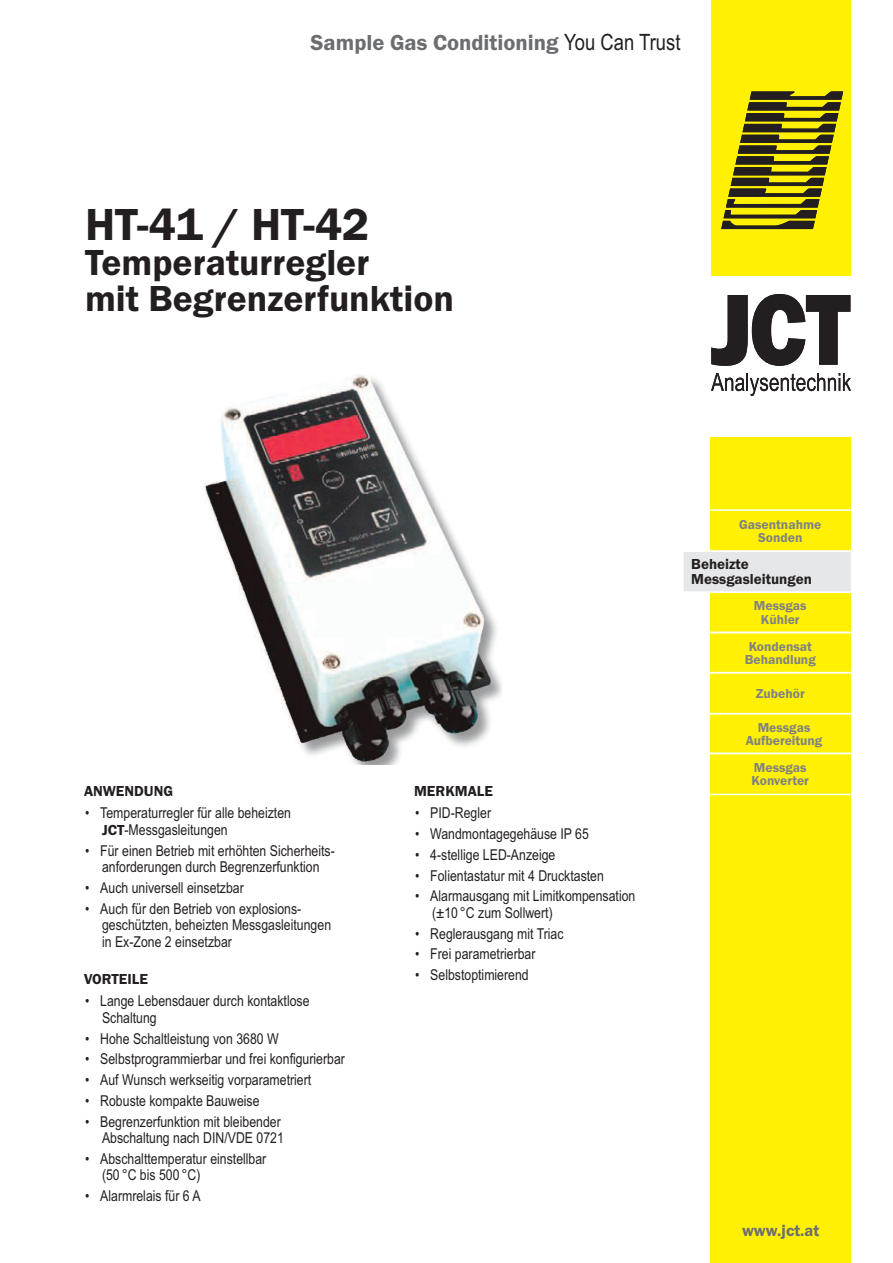
<style>
.page{position:relative;width:893px;height:1263px;background:#fff}
.page>*{position:absolute;margin:0;border:0;box-sizing:border-box;transform-origin:0 0}
.t1{font:600 46.5px "Franklin Gothic";color:#231f20}
.t2{font:600 37.5px/35.7px "Franklin Gothic";color:#231f20}
.t3{font:600 22.5px "Franklin Gothic";color:#6c6d70}
.t4{font:600 16.5px "Franklin Gothic";color:#6c6d70}
.t5{font:15px/16.5px "Arial Narrow";color:#231f20}
.t6{font:600 15px/15px "Franklin Gothic";color:#231f20}
.t7{font:600 13.5px/13.5px "Franklin Gothic";color:#808285;text-align:center}
.s1{font-family:"Arial Narrow";font-weight:400;color:#231f20}
.s2{font-family:"Franklin Gothic";font-weight:600}
</style>
<div class="page">
<div style="left:711px;top:0;width:139px;height:275px;background:#fff101"></div>
<div style="left:710px;top:437px;width:140px;height:825px;background:#fff101"></div>
<svg style="left:721px;top:91px;width:122px;height:138px"></svg>
<svg style="left:711px;top:294px;width:139px;height:72px"></svg>
<svg style="left:711px;top:373px;width:139px;height:23px"></svg>
<div style="left:706px;top:672px;width:149px;height:42px;border:2px solid #fff"></div>
<div style="left:706px;top:632px;width:149px;height:41px;border:2px solid #fff"></div>
<div style="left:706px;top:753px;width:149px;height:42px;border:2px solid #fff"></div>
<div style="left:706px;top:713px;width:149px;height:41px;border:2px solid #fff"></div>
<div style="left:706px;top:509px;width:149px;height:43px;border:2px solid #fff"></div>
<div style="left:706px;top:591px;width:149px;height:42px;border:2px solid #fff"></div>
<div style="left:684px;top:552px;width:167px;height:39px;background:#e6e7e9"></div>
<div style="left:682px;top:550px;width:170px;height:43px;border:2px solid #fff"></div>
<img style="left:204px;top:374px;width:298px;height:391px">
<h3 class="t3" style="left:311px;top:29px;width:371px">Sample Gas Conditioning <span class="s1">You Can Trust</span></h3>
<h1 class="t1" style="left:85px;top:196px;width:286px">HT-41 / HT-42</h1>
<h2 class="t2" style="left:85px;top:245px;width:370px">Temperaturregler<br>mit Begrenzerfunktion</h2>
<p class="t6" style="left:84px;top:783px;width:90px">ANWENDUNG</p>
<p class="t5" style="left:102px;top:805px;width:190px;text-indent:-17px">• Temperaturregler für alle beheizten<br><span class="s2">JCT</span>-Messgasleitungen</p>
<p class="t5" style="left:85px;top:842px;width:251px;text-align:center">• Für einen Betrieb mit erhöhten Sicherheits&shy;anforderungen durch Begrenzerfunktion</p>
<p class="t5" style="left:85px;top:879px;width:160px">• Auch universell einsetzbar</p>
<p class="t5" style="left:102px;top:900px;width:231px;text-indent:-17px">• Auch für den Betrieb von explosions&shy;geschützten, beheizten Messgasleitungen in Ex-Zone 2 einsetzbar</p>
<p class="t6" style="left:84px;top:971px;width:65px">VORTEILE</p>
<p class="t5" style="left:102px;top:993px;width:209px;text-indent:-17px">• Lange Lebensdauer durch kontaktlose<br>Schaltung</p>
<p class="t5" style="left:85px;top:1030px;width:195px">• Hohe Schaltleistung von 3680 W</p>
<p class="t5" style="left:85px;top:1051px;width:261px">• Selbstprogrammierbar und frei konfigurierbar</p>
<p class="t5" style="left:85px;top:1072px;width:228px">• Auf Wunsch werkseitig vorparametriert</p>
<p class="t5" style="left:85px;top:1092px;width:176px">• Robuste kompakte Bauweise</p>
<p class="t5" style="left:85px;top:1113px;width:200px;text-align:right">• Begrenzerfunktion mit bleibender<br>Abschaltung nach DIN/VDE 0721</p>
<p class="t5" style="left:102px;top:1150px;width:166px;text-indent:-17px">• Abschalttemperatur einstellbar (50 °C bis 500 °C)</p>
<p class="t5" style="left:85px;top:1188px;width:117px">• Alarmrelais für 6 A</p>
<p class="t6" style="left:414px;top:783px;width:80px">MERKMALE</p>
<p class="t5" style="left:415px;top:805px;width:77px">• PID-Regler</p>
<p class="t5" style="left:415px;top:826px;width:175px">• Wandmontagegehäuse IP 65</p>
<p class="t5" style="left:415px;top:846px;width:142px">• 4-stellige LED-Anzeige</p>
<p class="t5" style="left:415px;top:867px;width:190px">• Folientastatur mit 4 Drucktasten</p>
<p class="t5" style="left:432px;top:888px;width:205px;text-indent:-17px">• Alarmausgang mit Limitkompensation (±10 °C zum Sollwert)</p>
<p class="t5" style="left:415px;top:925px;width:150px">• Reglerausgang mit Triac</p>
<p class="t5" style="left:415px;top:946px;width:122px">• Frei parametrierbar</p>
<p class="t5" style="left:415px;top:967px;width:115px">• Selbstoptimierend</p>
<p class="t7" style="left:739px;top:517px;width:84px">Gasentnahme<br>Sonden</p>
<p class="t6" style="left:691px;top:557px;width:122px">Beheizte<br>Messgasleitungen</p>
<p class="t7" style="left:754px;top:599px;width:54px">Messgas<br>Kühler</p>
<p class="t7" style="left:745px;top:639px;width:73px;text-align:left">Kondensat<br>Behandlung</p>
<p class="t7" style="left:756px;top:686px;width:50px">Zubehör</p>
<p class="t7" style="left:746px;top:720px;width:78px">Messgas<br>Aufbereitung</p>
<p class="t7" style="left:752px;top:760px;width:59px;text-align:left">Messgas<br>Konverter</p>
<p class="t4" style="left:742px;top:1221px;width:79px">www.jct.at</p>
</div>
